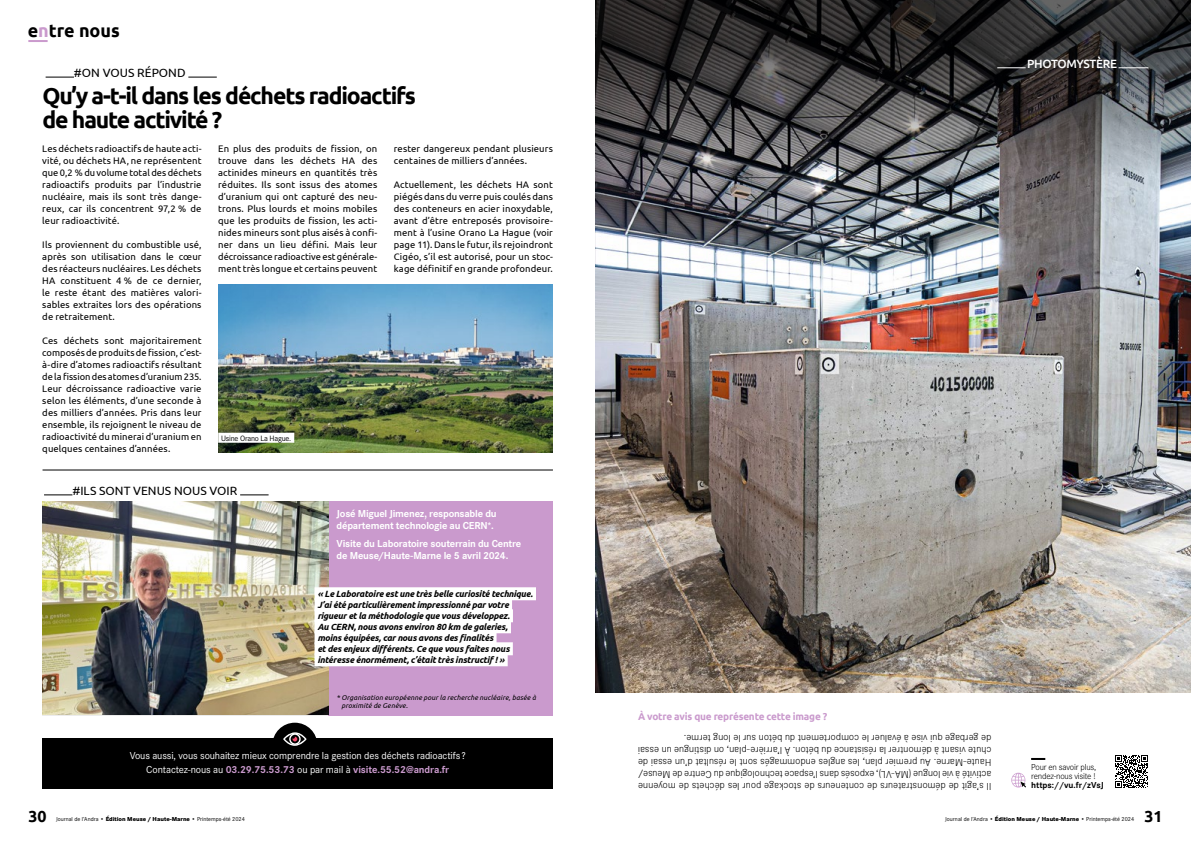
<style>
.page{position:relative;width:1191px;height:842px;background:#fff}
.page>*{position:absolute;margin:0;border:0;box-sizing:border-box;transform-origin:0 0}
.t1{font:700 23px/24px "Ubuntu";letter-spacing:-.05em;color:#000}
.t2{font:700 18px "Ubuntu";color:#000}
.t3{font:700 16px "Ubuntu";color:#000}
.t4{font:12px "Ubuntu";color:#000}
.t5{font:500 12px "Ubuntu";letter-spacing:-.025em;color:#fff}
.t6{font:300 10.5px/12px "Corporate S";letter-spacing:.005em;color:#000;text-align:justify}
.t7{font:10.5px/14px "Corporate S";letter-spacing:-.01em;color:#fff;text-align:center}
.t8{font:700 10.5px/12px "Corporate S";letter-spacing:-.02em;color:#fff}
.t9{font:700 10px "Ubuntu";letter-spacing:-.02em;color:#ca9acd}
.t10{font:9.5px/12px "Ubuntu";letter-spacing:.01em;color:#000;text-align:justify}
.t11{font:italic 700 9px/11px "Ubuntu";letter-spacing:-.02em;color:#000}
.t12{font:300 9px/9px "Corporate S";letter-spacing:-.02em;color:#000}
.t13{font:700 9px "Corporate S";color:#000}
.t14{font:8px "Corporate S";letter-spacing:-.025em;color:#000}
.t15{font:italic 7px/8px "Ubuntu";letter-spacing:.02em;color:#000}
.t16{font:6px "Corporate S";color:#000}
.s1{color:#ca9acd}
.s2{font-weight:700;color:#ca9acd}
.s3{font-weight:800}
</style>
<div class="page">
<hr style="left:28px;top:40px;width:20px;height:2px;background:#ca9acd">
<div style="left:43px;top:501px;width:510px;height:215px;background:#ca9acd"></div>
<div style="left:272px;top:723px;width:45px;height:45px;background:#000;border-radius:50%"></div>
<hr style="left:44px;top:495px;width:224px;height:1px;background:#000">
<div style="left:72px;top:486px;width:168px;height:10px;background:#fff"></div>
<div style="left:43px;top:738px;width:510px;height:50px;background:#000"></div>
<hr style="left:43px;top:470px;width:510px;height:1px;background:#000">
<svg style="left:283px;top:732px;width:24px;height:14px"></svg>
<img style="left:43px;top:501px;width:285px;height:214px">
<div style="left:314px;top:587px;width:222px;height:13px;background:#fff"></div>
<div style="left:314px;top:598px;width:198px;height:13px;background:#fff"></div>
<div style="left:314px;top:609px;width:199px;height:13px;background:#fff"></div>
<div style="left:314px;top:620px;width:197px;height:13px;background:#fff"></div>
<div style="left:314px;top:631px;width:182px;height:13px;background:#fff"></div>
<div style="left:314px;top:642px;width:199px;height:13px;background:#fff"></div>
<div style="left:314px;top:653px;width:194px;height:13px;background:#fff"></div>
<hr style="left:46px;top:77px;width:171px;height:1px;background:#000">
<div style="left:74px;top:68px;width:114px;height:10px;background:#fff"></div>
<svg style="left:1031px;top:758px;width:14px;height:2px"></svg>
<svg style="left:1011px;top:773px;width:15px;height:15px"></svg>
<svg style="left:1115px;top:755px;width:32px;height:32px"></svg>
<img style="left:595px;top:188px;width:596px;height:504px">
<svg style="left:595px;top:0;width:596px;height:188px;background:#454547"></svg>
<svg style="left:997px;top:68px;width:28px;height:1px"></svg>
<hr style="left:1118px;top:68px;width:30px;height:1px;background:#fff">
<img style="left:218px;top:284px;width:335px;height:168px">
<div style="left:218px;top:433px;width:76px;height:10px;background:#fff"></div>
<h2 class="t2" style="left:28px;top:19px;width:94px">e<span class="s1">n</span>tre nous</h2>
<p class="t4" style="left:74px;top:66px;width:113px">#ON VOUS RÉPOND</p>
<h1 class="t1" style="left:43px;top:84px;width:375px">Qu’y a-t-il dans les déchets radioactifs de haute activité ?</h1>
<p class="t10" style="left:42px;top:142px;width:161px">Les déchets radioactifs de haute acti&shy;vité, ou déchets HA, ne représentent que 0,2 % du volume total des déchets radioactifs produits par l’industrie nucléaire, mais ils sont très dange&shy;reux, car ils concentrent 97,2 % de leur radioactivité.</p>
<p class="t10" style="left:42px;top:238px;width:161px">Ils proviennent du combustible usé, après son utilisation dans le cœur des réacteurs nucléaires. Les déchets HA constituent 4 % de ce dernier, le reste étant des matières valori&shy;sables extraites lors des opérations de retraitement.</p>
<p class="t10" style="left:42px;top:334px;width:161px">Ces déchets sont majoritairement composés de produits de fission, c’est&shy;à-dire d’atomes radioactifs résultant de la fission des atomes d’uranium 235.<br>Leur décroissance radioactive varie selon les éléments, d’une seconde à des milliers d’années. Pris dans leur ensemble, ils rejoignent le niveau de radioactivité du minerai d’uranium en quelques centaines d’années.</p>
<p class="t10" style="left:218px;top:142px;width:160px">En plus des produits de fission, on trouve dans les déchets HA des actinides mineurs en quantités très réduites. Ils sont issus des atomes d’uranium qui ont capturé des neu&shy;trons. Plus lourds et moins mobiles que les produits de fission, les acti&shy;nides mineurs sont plus aisés à confi&shy;ner dans un lieu défini. Mais leur décroissance radioactive est générale&shy;ment très longue et certains peuvent</p>
<p class="t10" style="left:394px;top:142px;width:160px">rester dangereux pendant plusieurs centaines de milliers d’années.</p>
<p class="t10" style="left:394px;top:178px;width:161px">Actuellement, les déchets HA sont piégés dans du verre puis coulés dans des conteneurs en acier inoxydable, avant d’être entreposés provisoire&shy;ment à l’usine Orano La Hague (voir page 11). Dans le futur, ils rejoindront Cigéo, s’il est autorisé, pour un stoc&shy;kage définitif en grande profondeur.</p>
<p class="t14" style="left:221px;top:433px;width:72px">Usine Orano La Hague.</p>
<p class="t4" style="left:72px;top:484px;width:166px">#ILS SONT VENUS NOUS VOIR</p>
<p class="t8" style="left:337px;top:507px;width:161px">José Miguel Jimenez, responsable du département technologie au CERN*.</p>
<p class="t8" style="left:337px;top:537px;width:186px">Visite du Laboratoire souterrain du Centre de Meuse/Haute-Marne le 5 avril 2024.</p>
<p class="t11" style="left:317px;top:589px;width:217px">« Le Laboratoire est une très belle curiosité technique.<br>J’ai été particulièrement impressionné par votre rigueur et la méthodologie que vous développez.<br>Au CERN, nous avons environ 80 km de galeries, moins équipées, car nous avons des finalités<br>et des enjeux différents. Ce que vous faites nous intéresse énormément, c’était très instructif ! »</p>
<p class="t15" style="left:341px;top:693px;width:196px;text-indent:-5px">* Organisation européenne pour la recherche nucléaire, basée à proximité de Genève.</p>
<p class="t7" style="left:130px;top:748px;width:337px">Vous aussi, vous souhaitez mieux comprendre la gestion des déchets radioactifs ?<br>Contactez-nous au <span class="s2">03.29.75.53.73</span> ou par mail à <span class="s2">visite.55.52@andra.fr</span></p>
<p class="t5" style="left:1027px;top:56px;width:91px">PHOTOMYSTÈRE</p>
<p class="t9" style="left:638px;top:710px;width:191px">À votre avis que représente cette image ?</p>
<p class="t6" style="left:991px;top:793px;width:355px;rotate:-180deg">Il s’agit de démonstrateurs de conteneurs de stockage pour les déchets de moyenne activité à vie longue (MA-VL), exposés dans l’espace technologique du Centre de Meuse/ Haute-Marne. Au premier plan, les angles endommagés sont le résultat d’un essai de chute visant à démontrer la résistance du béton. À l’arrière-plan, on distingue un essai de gerbage qui vise à évaluer le comportement du béton sur le long terme.</p>
<p class="t12" style="left:1031px;top:762px;width:67px">Pour en savoir plus, rendez-nous visite !</p>
<p class="t13" style="left:1031px;top:779px;width:74px">https://vu.fr/zVsJ</p>
<h3 class="t3" style="left:28px;top:807px;width:20px">30</h3>
<p class="t16" style="left:56px;top:815px;width:190px">Journal de l’Andra <span class="s3">• Édition Meuse / Haute-Marne •</span> Printemps-été 2024</p>
<p class="t16" style="left:945px;top:815px;width:190px">Journal de l’Andra <span class="s3">• Édition Meuse / Haute-Marne •</span> Printemps-été 2024</p>
<h3 class="t3" style="left:1144px;top:807px;width:20px">31</h3>
</div>
